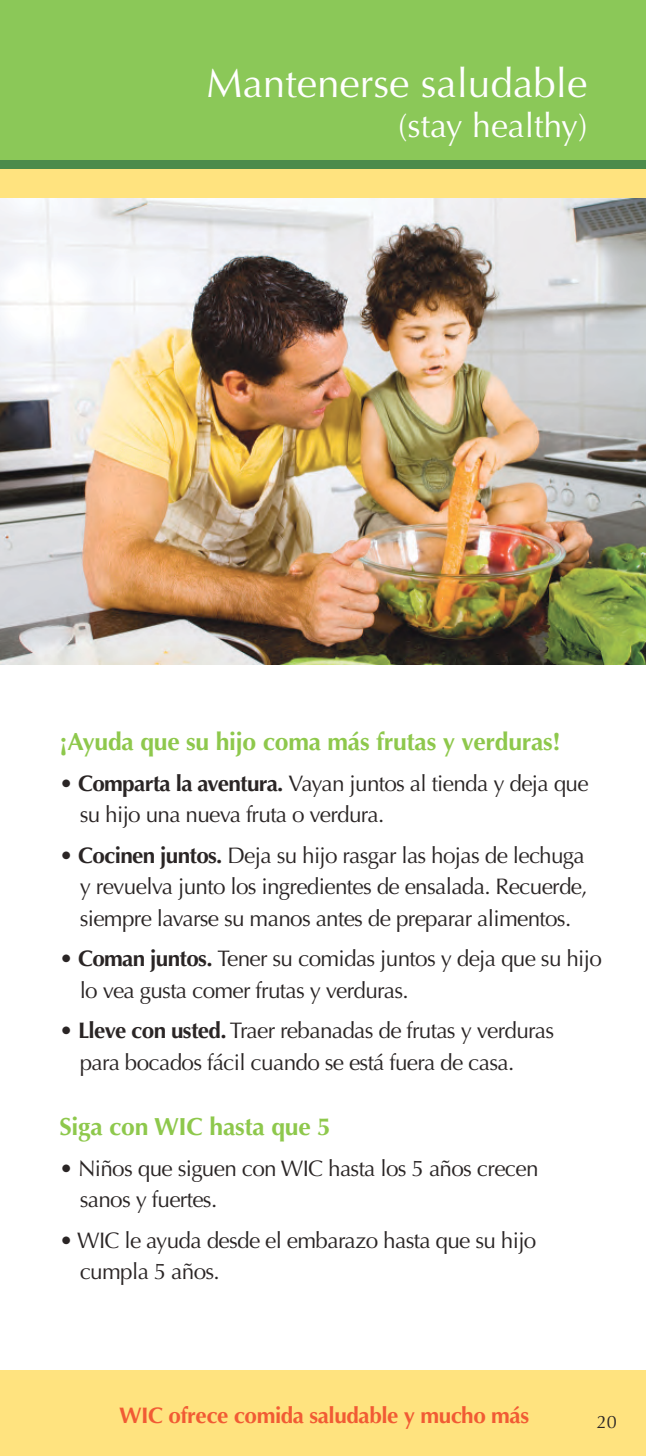
<style>
.page{position:relative;width:646px;height:1456px;background:#fff}
.page>*{position:absolute;margin:0;border:0;box-sizing:border-box;transform-origin:0 0}
.text_bullets_lines{font:40.5px "Optima";color:#fff}
.text_bullets_lines-2{font:33.75px "Optima";color:#fff}
.t1{font:700 24.75px "Optima";letter-spacing:-.01em;color:#8ec84c}
.t2{font:22.5px/31.5px "Optima";letter-spacing:-.03em;color:#2a2525}
.t3{font:700 22.5px "Optima";letter-spacing:-.02em;color:#f15b34}
.t4{font:18px "Optima";color:#2a2525}
.s1{font-weight:700}
</style>
<div class="page">
<div style="left:0;top:0;width:645px;height:163px;background:#8bc858"></div>
<div style="left:0;top:166px;width:645px;height:31px;background:#ffe37f"></div>
<div style="left:0;top:160px;width:645px;height:9px;background:#4c8b4b"></div>
<div style="left:0;top:1370px;width:645px;height:85px;background:#ffe37f"></div>
<img style="left:0;top:198px;width:645px;height:466px">
<p class="text_bullets_lines" style="left:206px;top:59px;width:382px">Mantenerse saludable</p>
<p class="text_bullets_lines-2" style="left:398px;top:106px;width:191px">(stay healthy)</p>
<p class="t1" style="left:59px;top:727px;width:502px">¡Ayuda que su hijo coma más frutas y verduras!</p>
<p class="t2" style="left:80px;top:767px;width:510px;text-indent:-20px">• <span class="s1">Comparta la aventura.</span> Vayan juntos al tienda y deja que su hijo una nueva fruta o verdura.</p>
<p class="t2" style="left:80px;top:839px;width:509px;text-indent:-20px">• <span class="s1">Cocinen juntos.</span> Deja su hijo rasgar las hojas de lechuga y revuelva junto los ingredientes de ensalada. Recuerde, siempre lavarse su manos antes de preparar alimentos.</p>
<p class="t2" style="left:80px;top:943px;width:523px;text-indent:-20px">• <span class="s1">Coman juntos.</span> Tener su comidas juntos y deja que su hijo lo vea gusta comer frutas y verduras.</p>
<p class="t2" style="left:80px;top:1015px;width:475px;text-indent:-20px">• <span class="s1">Lleve con usted.</span> Traer rebanadas de frutas y verduras para bocados fácil cuando se está fuera de casa.</p>
<p class="t1" style="left:59px;top:1112px;width:273px">Siga con WIC hasta que 5</p>
<p class="t2" style="left:80px;top:1152px;width:460px;text-indent:-20px">• Niños que siguen con WIC hasta los 5 años crecen sanos y fuertes.</p>
<p class="t2" style="left:80px;top:1224px;width:458px;text-indent:-20px">• WIC le ayuda desde el embarazo hasta que su hijo cumpla 5 años.</p>
<p class="t3" style="left:119px;top:1401px;width:411px">WIC ofrece comida saludable y mucho más</p>
<p class="t4" style="left:596px;top:1411px;width:22px">20</p>
</div>
